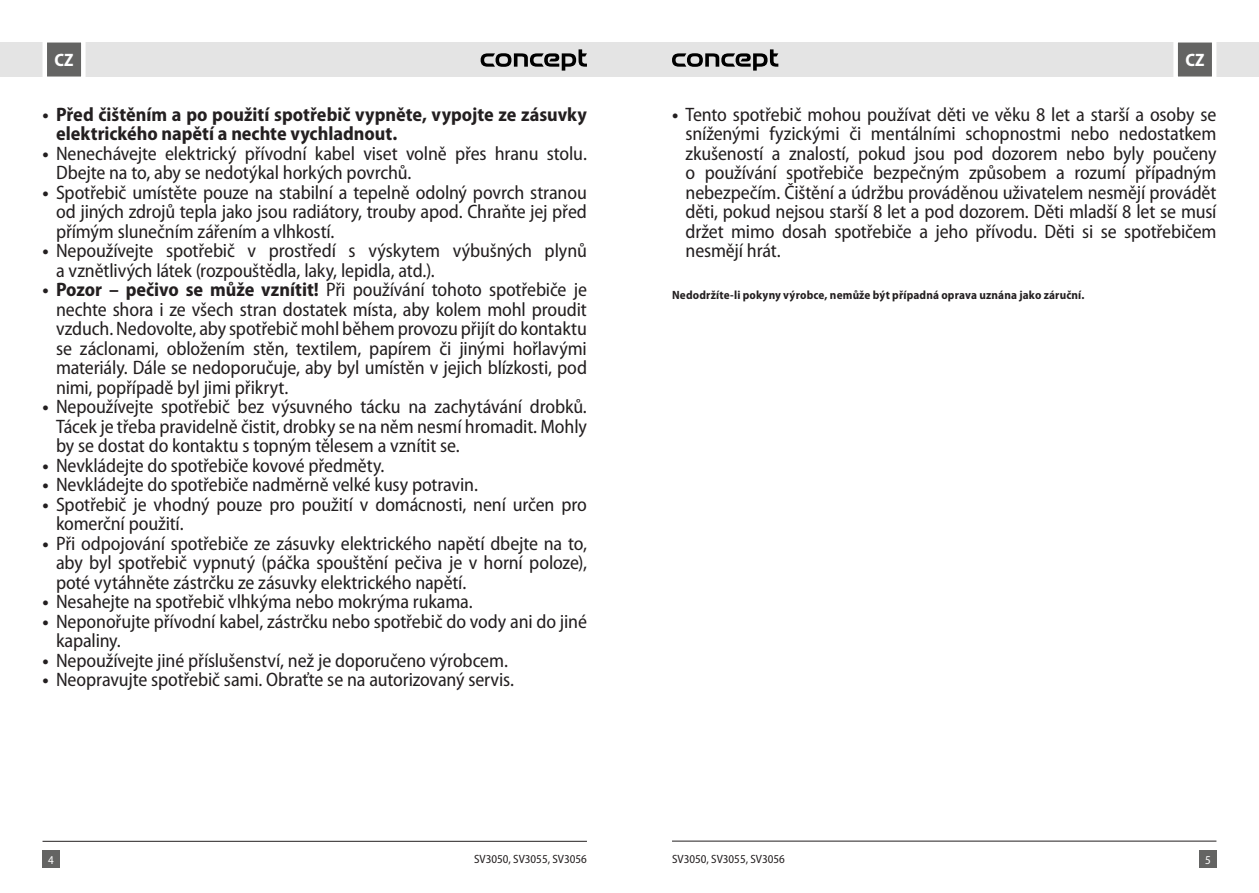
<style>
.page{position:relative;width:1259px;height:893px;background:#fff}
.page>*{position:absolute;margin:0;border:0;box-sizing:border-box;transform-origin:0 0}
.t1{font:semi-condensed 19.5px/19.5px "Myriad Pro";letter-spacing:-.005em;color:#231f20;text-align:justify}
.t2{font:700 semi-condensed 19.5px/19.5px "Myriad Pro";color:#231f20}
.t3{font:700 semi-condensed 18px "Myriad Pro";color:#fff}
.t4{font:700 semi-condensed 12px "Myriad Pro";letter-spacing:.015em;color:#231f20}
.t5{font:semi-condensed 12px "Myriad Pro";color:#231f20}
.t6{font:semi-condensed 12px "Myriad Pro";color:#fff}
.s1{font-weight:700}
</style>
<div class="page">
<div style="left:629px;top:43px;width:630px;height:34px;background:#e4e4e4"></div>
<div style="left:0;top:43px;width:629px;height:34px;background:#e4e4e4"></div>
<div style="left:43px;top:850px;width:17px;height:17px;background:#646463"></div>
<div style="left:1199px;top:850px;width:17px;height:17px;background:#646463"></div>
<svg style="left:1171px;top:42px;width:47px;height:35px;background:#8f8f8e"></svg>
<svg style="left:40px;top:42px;width:48px;height:35px;background:#919190"></svg>
<hr style="left:672px;top:841px;width:544px;height:1px;background:#231f20">
<hr style="left:43px;top:841px;width:544px;height:1px;background:#231f20">
<svg style="left:480px;top:49px;width:107px;height:22px"></svg>
<svg style="left:672px;top:49px;width:106px;height:22px"></svg>
<p class="t3" style="left:55px;top:50px;width:20px">CZ</p>
<p class="t3" style="left:1185px;top:50px;width:20px">CZ</p>
<p class="t2" style="left:56px;top:105px;width:532px;text-indent:-13px">• Před čištěním a po použití spotřebič vypněte, vypojte ze zásuvky elektrického napětí a nechte vychladnout.</p>
<p class="t1" style="left:56px;top:144px;width:532px;text-indent:-13px"><span class="s1">•</span> Nenechávejte elektrický přívodní kabel viset volně přes hranu stolu.<br>Dbejte na to, aby se nedotýkal horkých povrchů.</p>
<p class="t1" style="left:56px;top:183px;width:532px;text-indent:-13px"><span class="s1">•</span> Spotřebič umístěte pouze na stabilní a tepelně odolný povrch stranou od jiných zdrojů tepla jako jsou radiátory, trouby apod. Chraňte jej před přímým slunečním zářením a vlhkostí.</p>
<p class="t1" style="left:56px;top:242px;width:532px;text-indent:-13px"><span class="s1">•</span> Nepoužívejte spotřebič v prostředí s výskytem výbušných plynů a vznětlivých látek (rozpouštědla, laky, lepidla, atd.).</p>
<p class="t1" style="left:56px;top:281px;width:532px;text-indent:-13px"><span class="s1">• Pozor – pečivo se může vznítit!</span> Při používání tohoto spotřebiče je nechte shora i ze všech stran dostatek místa, aby kolem mohl proudit vzduch. Nedovolte, aby spotřebič mohl během provozu přijít do kontaktu se záclonami, obložením stěn, textilem, papírem či jinými hořlavými materiály. Dále se nedoporučuje, aby byl umístěn v jejich blízkosti, pod nimi, popřípadě byl jimi přikryt.</p>
<p class="t1" style="left:56px;top:398px;width:532px;text-indent:-13px"><span class="s1">•</span> Nepoužívejte spotřebič bez výsuvného tácku na zachytávání drobků.<br>Tácek je třeba pravidelně čistit, drobky se na něm nesmí hromadit. Mohly by se dostat do kontaktu s topným tělesem a vznítit se.</p>
<p class="t1" style="left:43px;top:456px;width:343px"><span class="s1">•</span> Nevkládejte do spotřebiče kovové předměty.</p>
<p class="t1" style="left:43px;top:476px;width:437px"><span class="s1">•</span> Nevkládejte do spotřebiče nadměrně velké kusy potravin.</p>
<p class="t1" style="left:56px;top:495px;width:532px;text-indent:-13px"><span class="s1">•</span> Spotřebič je vhodný pouze pro použití v domácnosti, není určen pro komerční použití.</p>
<p class="t1" style="left:56px;top:534px;width:532px;text-indent:-13px"><span class="s1">•</span> Při odpojování spotřebiče ze zásuvky elektrického napětí dbejte na to, aby byl spotřebič vypnutý (páčka spouštění pečiva je v horní poloze), poté vytáhněte zástrčku ze zásuvky elektrického napětí.</p>
<p class="t1" style="left:43px;top:593px;width:432px"><span class="s1">•</span> Nesahejte na spotřebič vlhkýma nebo mokrýma rukama.</p>
<p class="t1" style="left:56px;top:612px;width:532px;text-indent:-13px"><span class="s1">•</span> Neponořujte přívodní kabel, zástrčku nebo spotřebič do vody ani do jiné kapaliny.</p>
<p class="t1" style="left:43px;top:651px;width:467px"><span class="s1">•</span> Nepoužívejte jiné příslušenství, než je doporučeno výrobcem.</p>
<p class="t1" style="left:43px;top:671px;width:473px"><span class="s1">•</span> Neopravujte spotřebič sami. Obraťte se na autorizovaný servis.</p>
<p class="t1" style="left:685px;top:105px;width:532px;text-indent:-14px"><span class="s1">•</span> Tento spotřebič mohou používat děti ve věku 8 let a starší a osoby se sníženými fyzickými či mentálními schopnostmi nebo nedostatkem zkušeností a znalostí, pokud jsou pod dozorem nebo byly poučeny o používání spotřebiče bezpečným způsobem a rozumí případným nebezpečím. Čištění a údržbu prováděnou uživatelem nesmějí provádět děti, pokud nejsou starší 8 let a pod dozorem. Děti mladší 8 let se musí držet mimo dosah spotřebiče a jeho přívodu. Děti si se spotřebičem nesmějí hrát.</p>
<p class="t4" style="left:672px;top:289px;width:414px">Nedodržíte-li pokyny výrobce, nemůže být případná oprava uznána jako záruční.</p>
<p class="t6" style="left:48px;top:852px;width:7px">4</p>
<p class="t5" style="left:474px;top:851px;width:114px">SV3050, SV3055, SV3056</p>
<p class="t5" style="left:672px;top:851px;width:114px">SV3050, SV3055, SV3056</p>
<p class="t6" style="left:1205px;top:853px;width:7px">5</p>
</div>
